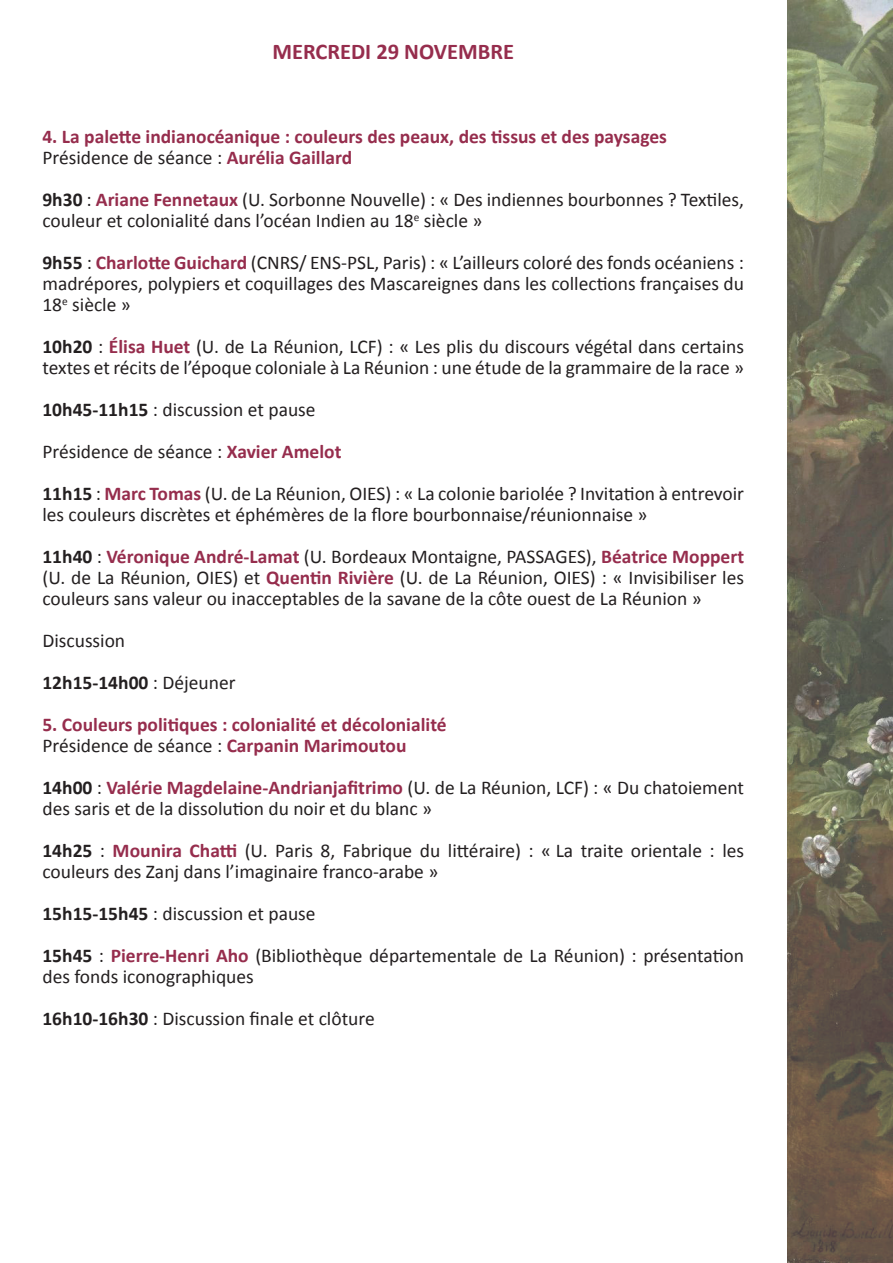
<style>
.page{position:relative;width:893px;height:1263px;background:#fff}
.page>*{position:absolute;margin:0;border:0;box-sizing:border-box;transform-origin:0 0}
.t1{font:700 22.5px "Calibri";color:#962d4d}
.t2{font:19.5px/21px "Calibri";color:#231f20}
.t3{font:700 19.5px/21px "Calibri";color:#962d4d}
.s1{font-weight:400;color:#231f20}
.s2{font-weight:700}
.s3{font-weight:700;color:#962d4d}
</style>
<div class="page">
<img style="left:788px;top:0;width:105px;height:1263px">
<p class="t1" style="left:272px;top:37px;width:243px">MERCREDI 29 NOVEMBRE</p>
<p class="t3" style="left:42px;top:126px;width:626px">4. La palette indianocéanique : couleurs des peaux, des tissus et des paysages<br><span class="s1">Présidence de séance :</span> Aurélia Gaillard</p>
<p class="t2" style="left:42px;top:189px;width:703px"><span class="s2">9h30</span> : <span class="s3">Ariane Fennetaux</span> (U. Sorbonne Nouvelle) : « Des indiennes bourbonnes ? Textiles, couleur et colonialité dans l’océan Indien au 18<sup>e</sup> siècle »</p>
<p class="t2" style="left:42px;top:252px;width:703px;text-align:justify"><span class="s2">9h55</span> : <span class="s3">Charlotte Guichard</span> (CNRS/ ENS-PSL, Paris) : « L’ailleurs coloré des fonds océaniens : madrépores, polypiers et coquillages des Mascareignes dans les collections françaises du 18<sup>e</sup> siècle »</p>
<p class="t2" style="left:42px;top:336px;width:703px"><span class="s2">10h20</span> : <span class="s3">Élisa Huet</span> (U. de La Réunion, LCF) : « Les plis du discours végétal dans certains textes et récits de l’époque coloniale à La Réunion : une étude de la grammaire de la race »</p>
<p class="t2" style="left:42px;top:389px;width:703px;line-height:42px"><span class="s2">10h45-11h15</span> : discussion et pause<br>Présidence de séance : <span class="s3">Xavier Amelot<br></span><span class="s2">11h15</span> : <span class="s3">Marc Tomas</span> (U. de La Réunion, OIES) : « La colonie bariolée ? Invitation à entrevoir</p>
<p class="t2" style="left:42px;top:494px;width:703px;line-height:42px">les couleurs discrètes et éphémères de la flore bourbonnaise/réunionnaise »<br><span class="s2">11h40</span> : <span class="s3">Véronique André-Lamat</span> (U. Bordeaux Montaigne, PASSAGES), <span class="s3">Béatrice Moppert</span></p>
<p class="t2" style="left:42px;top:567px;width:703px">(U. de La Réunion, OIES) et <span class="s3">Quentin Rivière</span> (U. de La Réunion, OIES) : « Invisibiliser les couleurs sans valeur ou inacceptables de la savane de la côte ouest de La Réunion »</p>
<p class="t2" style="left:42px;top:620px;width:195px;line-height:42px">Discussion<br><span class="s2">12h15-14h00</span> : Déjeuner</p>
<p class="t3" style="left:42px;top:714px;width:406px">5. Couleurs politiques : colonialité et décolonialité<br><span class="s1">Présidence de séance :</span> Carpanin Marimoutou</p>
<p class="t2" style="left:42px;top:777px;width:703px"><span class="s2">14h00</span> : <span class="s3">Valérie Magdelaine-Andrianjafitrimo</span> (U. de La Réunion, LCF) : « Du chatoiement des saris et de la dissolution du noir et du blanc »</p>
<p class="t2" style="left:42px;top:840px;width:703px"><span class="s2">14h25</span> : <span class="s3">Mounira Chatti</span> (U. Paris 8, Fabrique du littéraire) : « La traite orientale : les couleurs des Zanj dans l’imaginaire franco-arabe »</p>
<p class="t2" style="left:42px;top:893px;width:703px;line-height:42px"><span class="s2">15h15-15h45</span> : discussion et pause<br><span class="s2">15h45</span> : <span class="s3">Pierre-Henri Aho</span> (Bibliothèque départementale de La Réunion) : présentation</p>
<p class="t2" style="left:42px;top:956px;width:334px;line-height:42px">des fonds iconographiques<br><span class="s2">16h10-16h30</span> : Discussion finale et clôture</p>
</div>
